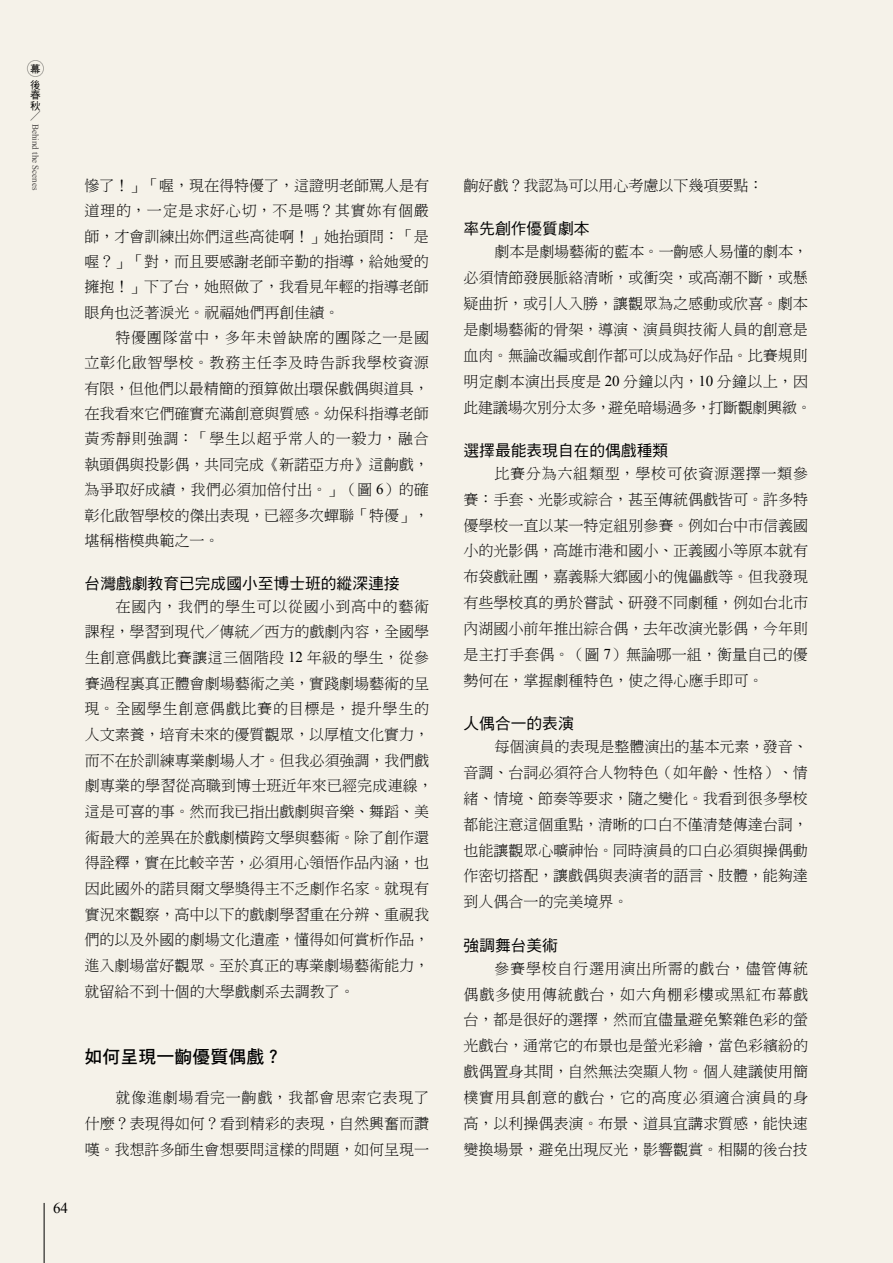
<style>
.page{position:relative;width:893px;height:1263px;background:#f5f2e9}
.page>*{position:absolute;margin:0;border:0;box-sizing:border-box;transform-origin:0 0}
.t1{font:18px "DF Hei Std W7";color:#000}
.t2{font:15.75px "DF Hei Std W5";color:#000}
.t3{font:15px/25.8px "DF Ming Lt HKP BF";color:#000;text-align:justify}
.t4{font:15px "Times New Roman";color:#000}
.t5{font:10.5px/16px "DF Hei Md HKP BF";color:#000}
.t6{font:10.5px "P Ming Li U";color:#000}
.t7{font:9px "Times New Roman";color:#4c4948}
.s1{font-family:"Times New Roman"}
</style>
<div class="page">
<hr style="left:44px;top:1203px;width:1px;height:60px;background:#000">
<div style="left:27px;top:60px;width:17px;height:17px;border:1px solid #000;border-radius:50%"></div>
<p class="t5" style="left:30px;top:61px;width:12px">幕後</p>
<p class="t5" style="left:30px;top:90px;width:12px;line-height:10.5px">春秋</p>
<p class="t6" style="left:30px;top:111px;width:12px">／</p>
<p class="t7" style="left:42px;top:124px;width:68px;rotate:90deg">Behind the Scenes</p>
<p class="t3" style="left:84px;top:173px;width:346px;line-height:25.3px">慘了！」「喔，現在得特優了，這證明老師罵人是有道理的，一定是求好心切，不是嗎？其實妳有個嚴師，才會訓練出妳們這些高徒啊！」她抬頭問：「是喔？」「對，而且要感謝老師辛勤的指導，給她愛的擁抱！」下了台，她照做了，我看見年輕的指導老師眼角也泛著淚光。祝福她們再創佳績。</p>
<p class="t3" style="left:84px;top:326px;width:346px;line-height:25.3px;text-indent:31px">特優團隊當中，多年未曾缺席的團隊之一是國立彰化啟智學校。教務主任李及時告訴我學校資源有限，但他們以最精簡的預算做出環保戲偶與道具，在我看來它們確實充滿創意與質感。幼保科指導老師黃秀靜則強調：「學生以超乎常人的一毅力，融合執頭偶與投影偶，共同完成《新諾亞方舟》這齣戲，為爭取好成績，我們必須加倍付出。」（圖 <span class="s1">6</span>）的確彰化啟智學校的傑出表現，已經多次蟬聯「特優」，堪稱楷模典範之一。</p>
<p class="t2" style="left:85px;top:575px;width:316px">台灣戲劇教育已完成國小至博士班的縱深連接</p>
<p class="t3" style="left:85px;top:594px;width:350px;text-align:left;text-indent:31px">在國內，我們的學生可以從國小到高中的藝術課程，學習到現代／傳統／西方的戲劇內容，全國學生創意偶戲比賽讓這三個階段 <span class="s1">12</span> 年級的學生，從參賽過程裏真正體會劇場藝術之美，實踐劇場藝術的呈現。全國學生創意偶戲比賽的目標是，提升學生的人文素養，培育未來的優質觀眾，以厚植文化實力，而不在於訓練專業劇場人才。但我必須強調，我們戲劇專業的學習從高職到博士班近年來已經完成連線，這是可喜的事。然而我已指出戲劇與音樂、舞蹈、美術最大的差異在於戲劇橫跨文學與藝術。除了創作還得詮釋，實在比較辛苦，必須用心領悟作品內涵，也因此國外的諾貝爾文學獎得主不乏劇作名家。就現有實況來觀察，高中以下的戲劇學習重在分辨、重視我們的以及外國的劇場文化遺產，懂得如何賞析作品，進入劇場當好觀眾。至於真正的專業劇場藝術能力，就留給不到十個的大學戲劇系去調教了。</p>
<p class="t1" style="left:85px;top:1047px;width:199px">如何呈現一齣優質偶戲？</p>
<p class="t3" style="left:85px;top:1086px;width:346px;text-indent:31px">就像進劇場看完一齣戲，我都會思索它表現了什麼？表現得如何？看到精彩的表現，自然興奮而讚嘆。我想許多師生會想要問這樣的問題，如何呈現一</p>
<p class="t4" style="left:53px;top:1198px;width:16px">64</p>
<p class="t3" style="left:464px;top:173px;width:301px">齣好戲？我認為可以用心考慮以下幾項要點：</p>
<p class="t2" style="left:463px;top:220px;width:127px">率先創作優質劇本</p>
<p class="t3" style="left:463px;top:240px;width:350px;text-align:left;text-indent:31px">劇本是劇場藝術的藍本。一齣感人易懂的劇本，必須情節發展脈絡清晰，或衝突，或高潮不斷，或懸疑曲折，或引人入勝，讓觀眾為之感動或欣喜。劇本是劇場藝術的骨架，導演、演員與技術人員的創意是血肉。無論改編或創作都可以成為好作品。比賽規則明定劇本演出長度是 <span class="s1">20</span> 分鐘以內，<span class="s1">10</span> 分鐘以上，因此建議場次別分太多，避免暗場過多，打斷觀劇興緻。</p>
<p class="t2" style="left:463px;top:442px;width:206px">選擇最能表現自在的偶戲種類</p>
<p class="t3" style="left:463px;top:461px;width:346px;text-indent:31px">比賽分為六組類型，學校可依資源選擇一類參賽：手套、光影或綜合，甚至傳統偶戲皆可。許多特優學校一直以某一特定組別參賽。例如台中市信義國小的光影偶，高雄市港和國小、正義國小等原本就有布袋戲社團，嘉義縣大鄉國小的傀儡戲等。但我發現有些學校真的勇於嘗試、研發不同劇種，例如台北市內湖國小前年推出綜合偶，去年改演光影偶，今年則是主打手套偶。（圖 <span class="s1">7</span>）無論哪一組，衡量自己的優勢何在，掌握劇種特色，使之得心應手即可。</p>
<p class="t2" style="left:463px;top:715px;width:112px">人偶合一的表演</p>
<p class="t3" style="left:463px;top:734px;width:346px;text-indent:31px">每個演員的表現是整體演出的基本元素，發音、音調、台詞必須符合人物特色（如年齡、性格）、情緒、情境、節奏等要求，隨之變化。我看到很多學校都能注意這個重點，清晰的口白不僅清楚傳達台詞，也能讓觀眾心曠神怡。同時演員的口白必須與操偶動作密切搭配，讓戲偶與表演者的語言、肢體，能夠達到人偶合一的完美境界。</p>
<p class="t2" style="left:463px;top:936px;width:96px">強調舞台美術</p>
<p class="t3" style="left:463px;top:956px;width:346px;text-indent:31px">參賽學校自行選用演出所需的戲台，儘管傳統偶戲多使用傳統戲台，如六角棚彩樓或黑紅布幕戲台，都是很好的選擇，然而宜儘量避免繁雜色彩的螢光戲台，通常它的布景也是螢光彩繪，當色彩繽紛的戲偶置身其間，自然無法突顯人物。個人建議使用簡樸實用具創意的戲台，它的高度必須適合演員的身高，以利操偶表演。布景、道具宜講求質感，能快速變換場景，避免出現反光，影響觀賞。相關的後台技</p>
</div>
